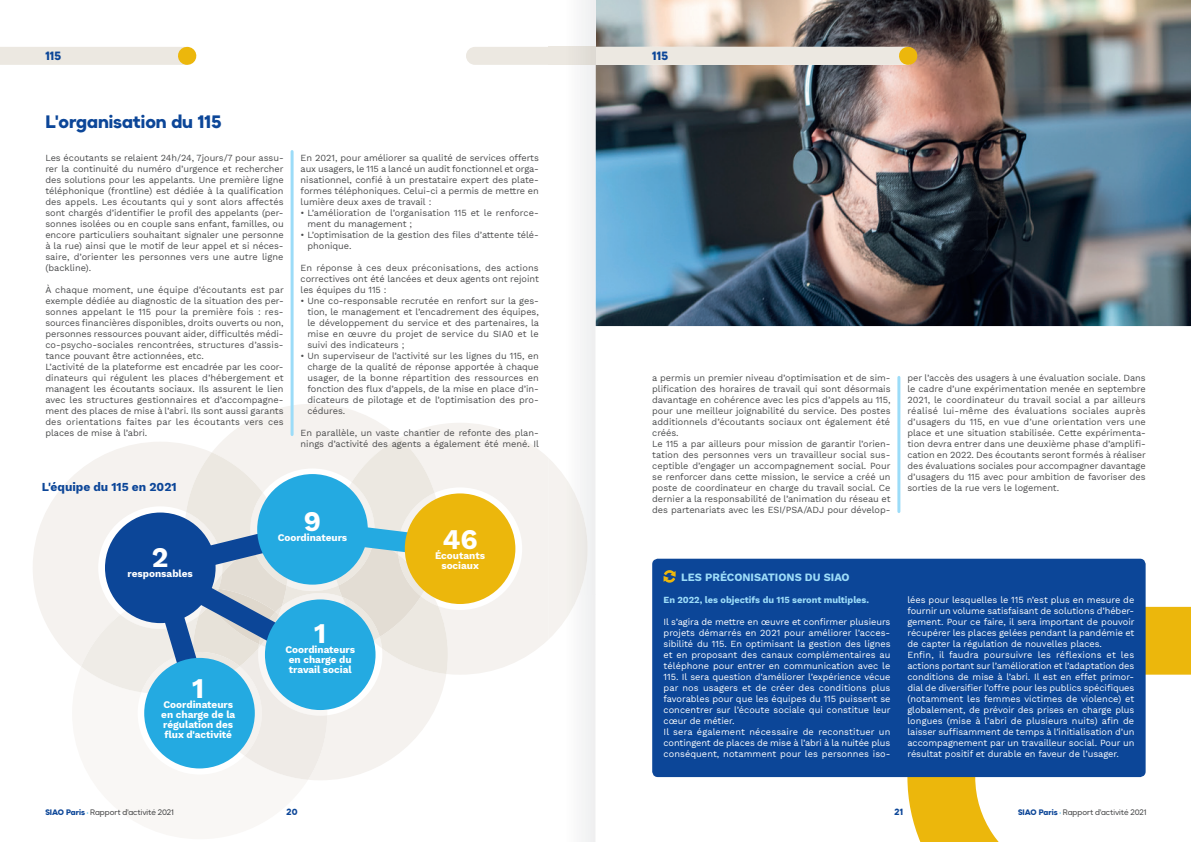
<style>
.page{position:relative;width:1191px;height:842px;background:#fff}
.page>*{position:absolute;margin:0;border:0;box-sizing:border-box;transform-origin:0 0}
.t1{font:700 28px "Work Sans";color:#fff}
.t2{font:900 18px "Okta Neue";letter-spacing:-.005em;color:#0c4698}
.t3{font:700 12px "Work Sans";letter-spacing:-.005em;color:#0c4698}
.t4{font:900 12px "Okta Neue";color:#0c4698}
.t5{font:700 11px "Work Sans";color:#9cdcf8}
.t6{font:700 10px/10px "Work Sans";letter-spacing:-.005em;color:#fff;text-align:center}
.t7{font:9.2px/11px "Work Sans";letter-spacing:-.005em;color:#4b4c4d;text-align:justify}
.t8{font:9.2px/11px "Work Sans";letter-spacing:-.005em;color:#fff}
.t9{font:700 9.2px "Work Sans";letter-spacing:-.005em;color:#9cdcf8}
.t10{font:900 9px "Okta Neue";color:#0c4698}
.t11{font:8px "Okta Neue";color:#4b4c4d}
.s1{font-weight:900;color:#0c4698}
.s2{color:#24aae1}
</style>
<div class="page">
<img style="left:595px;top:0;width:596px;height:326px">
<svg style="left:33px;top:470px;width:48px;height:188px;fill:#f5f2ef"></svg>
<svg style="left:72px;top:587px;width:9px;height:79px"></svg>
<svg style="left:440px;top:423px;width:109px;height:250px;fill:#f5f2ef"></svg>
<svg style="left:226px;top:404px;width:214px;height:34px;fill:#f5f2ef"></svg>
<svg style="left:907px;top:607px;width:284px;height:235px"></svg>
<div style="left:652px;top:559px;width:493px;height:218px;background:#0c4698;border-radius:6px"></div>
<svg style="left:81px;top:438px;width:401px;height:342px"></svg>
<div style="left:105px;top:512px;width:111px;height:111px;background:#0c4698;border-radius:50%"></div>
<div style="left:257px;top:474px;width:111px;height:111px;background:#24aae1;border-radius:50%"></div>
<div style="left:265px;top:599px;width:110px;height:111px;background:#24aae1;border-radius:50%"></div>
<div style="left:144px;top:658px;width:111px;height:110px;background:#24aae1;border-radius:50%"></div>
<div style="left:0;top:47px;width:186px;height:18px;background:#ece8e1"></div>
<svg style="left:187px;top:47px;width:1px;height:18px"></svg>
<div style="left:466px;top:47px;width:449px;height:18px;background:#ece8e1;border-radius:9px"></div>
<svg style="left:908px;top:47px;width:1px;height:18px"></svg>
<div style="left:405px;top:493px;width:110px;height:111px;background:#ecb70c;border-radius:50%"></div>
<hr style="left:897px;top:377px;width:3px;height:135px;background:#9cdcf8">
<hr style="left:290px;top:152px;width:3px;height:283px;background:#9cdcf8">
<svg style="left:663px;top:570px;width:12px;height:13px"></svg>
<img style="left:549px;top:458px;width:38px;height:181px">
<h3 class="t4" style="left:45px;top:46px;width:17px">115</h3>
<h3 class="t4" style="left:652px;top:46px;width:17px">115</h3>
<h2 class="t2" style="left:45px;top:107px;width:178px">L'organisation du 115</h2>
<p class="t7" style="left:45px;top:152px;width:240px">Les écoutants se relaient 24h/24, 7jours/7 pour assu&shy;rer la continuité du numéro d’urgence et rechercher des solutions pour les appelants. Une première ligne téléphonique (frontline) est dédiée à la qualification des appels. Les écoutants qui y sont alors affectés sont chargés d’identifier le profil des appelants (per&shy;sonnes isolées ou en couple sans enfant, familles, ou encore particuliers souhaitant signaler une personne à la rue) ainsi que le motif de leur appel et si néces&shy;saire, d’orienter les personnes vers une autre ligne (backline).</p>
<p class="t7" style="left:45px;top:284px;width:240px;text-align:left">À chaque moment, une équipe d’écoutants est par exemple dédiée au diagnostic de la situation des per&shy;sonnes appelant le 115 pour la première fois : res&shy;sources financières disponibles, droits ouverts ou non, personnes ressources pouvant aider, difficultés médi&shy;co-psycho-sociales rencontrées, structures d’assis&shy;tance pouvant être actionnées, etc.<br>L’activité de la plateforme est encadrée par les coor&shy;dinateurs qui régulent les places d’hébergement et managent les écoutants sociaux. Ils assurent le lien avec les structures gestionnaires et d’accompagne&shy;ment des places de mise à l’abri. Ils sont aussi garants des orientations faites par les écoutants vers ces places de mise à l’abri.</p>
<h3 class="t3" style="left:42px;top:478px;width:136px">L'équipe du 115 en 2021</h3>
<p class="t7" style="left:300px;top:152px;width:240px">En 2021, pour améliorer sa qualité de services offerts aux usagers, le 115 a lancé un audit fonctionnel et orga&shy;nisationnel, confié à un prestataire expert des plate&shy;formes téléphoniques. Celui-ci a permis de mettre en lumière deux axes de travail :</p>
<p class="t7" style="left:307px;top:207px;width:233px;text-indent:-7px">• L’amélioration de l’organisation 115 et le renforce&shy;ment du management ;</p>
<p class="t7" style="left:307px;top:229px;width:233px;text-indent:-7px">• L’optimisation de la gestion des files d’attente télé&shy;phonique.</p>
<p class="t7" style="left:300px;top:262px;width:240px">En réponse à ces deux préconisations, des actions correctives ont été lancées et deux agents ont rejoint les équipes du 115 :</p>
<p class="t7" style="left:307px;top:295px;width:233px;text-indent:-7px">• Une co-responsable recrutée en renfort sur la ges&shy;tion, le management et l’encadrement des équipes, le développement du service et des partenaires, la mise en œuvre du projet de service du SIA0 et le suivi des indicateurs ;</p>
<p class="t7" style="left:307px;top:350px;width:233px;text-indent:-7px">• Un superviseur de l’activité sur les lignes du 115, en charge de la qualité de réponse apportée à chaque usager, de la bonne répartition des ressources en fonction des flux d’appels, de la mise en place d’in&shy;dicateurs de pilotage et de l’optimisation des pro&shy;cédures.</p>
<p class="t7" style="left:300px;top:427px;width:240px">En parallèle, un vaste chantier de refonte des plan&shy;nings d’activité des agents a également été mené. Il</p>
<h1 class="t1" style="left:152px;top:536px;width:18px">2</h1>
<p class="t6" style="left:128px;top:568px;width:67px">responsables</p>
<h1 class="t1" style="left:192px;top:667px;width:14px">1</h1>
<p class="t6" style="left:161px;top:699px;width:76px">Coordinateurs en charge de la régulation des flux d'activité</p>
<h1 class="t1" style="left:304px;top:500px;width:19px">9</h1>
<p class="t6" style="left:278px;top:532px;width:71px">Coordinateurs</p>
<h1 class="t1" style="left:314px;top:613px;width:14px">1</h1>
<p class="t6" style="left:285px;top:645px;width:71px">Coordinateurs en charge du travail social</p>
<h1 class="t1" style="left:442px;top:519px;width:37px">46</h1>
<p class="t6" style="left:435px;top:551px;width:51px">Écoutants sociaux</p>
<p class="t7" style="left:652px;top:372px;width:240px;text-align:left">a permis un premier niveau d’optimisation et de sim&shy;plification des horaires de travail qui sont désormais davantage en cohérence avec les pics d’appels au 115, pour une meilleur joignabilité du service. Des postes additionnels d’écoutants sociaux ont également été créés.<br>Le 115 a par ailleurs pour mission de garantir l’orien&shy;tation des personnes vers un travailleur social sus&shy;ceptible d’engager un accompagnement social. Pour se renforcer dans cette mission, le service a créé un poste de coordinateur en charge du travail social. Ce dernier a la responsabilité de l’animation du réseau et des partenariats avec les ESI/PSA/ADJ pour dévelop-</p>
<p class="t7" style="left:907px;top:372px;width:240px">per l’accès des usagers à une évaluation sociale. Dans le cadre d’une expérimentation menée en septembre 2021, le coordinateur du travail social a par ailleurs réalisé lui-même des évaluations sociales auprès d’usagers du 115, en vue d’une orientation vers une place et une situation stabilisée. Cette expérimenta&shy;tion devra entrer dans une deuxième phase d’amplifi&shy;cation en 2022. Des écoutants seront formés à réaliser des évaluations sociales pour accompagner davantage d’usagers du 115 avec pour ambition de favoriser des sorties de la rue vers le logement.</p>
<p class="t5" style="left:681px;top:569px;width:170px">LES PRÉCONISATIONS DU SIAO</p>
<p class="t9" style="left:663px;top:593px;width:207px">En 2022, les objectifs du 115 seront multiples.</p>
<p class="t8" style="left:663px;top:616px;width:229px">Il s’agira de mettre en œuvre et confirmer plusieurs projets démarrés en 2021 pour améliorer l’acces&shy;sibilité du 115. En optimisant la gestion des lignes et en proposant des canaux complémentaires au téléphone pour entrer en communication avec le 115. Il sera question d’améliorer l’expérience vécue par nos usagers et de créer des conditions plus favorables pour que les équipes du 115 puissent se concentrer sur l’écoute sociale qui constitue leur cœur de métier.<br>Il sera également nécessaire de reconstituer un contingent de places de mise à l’abri à la nuitée plus conséquent, notamment pour les personnes iso-</p>
<p class="t8" style="left:907px;top:594px;width:229px">lées pour lesquelles le 115 n’est plus en mesure de fournir un volume satisfaisant de solutions d’héber&shy;gement. Pour ce faire, il sera important de pouvoir récupérer les places gelées pendant la pandémie et de capter la régulation de nouvelles places.<br>Enfin, il faudra poursuivre les réflexions et les actions portant sur l’amélioration et l’adaptation des conditions de mise à l’abri. Il est en effet primor&shy;dial de diversifier l’offre pour les publics spécifiques (notamment les femmes victimes de violence) et globalement, de prévoir des prises en charge plus longues (mise à l’abri de plusieurs nuits) afin de laisser suffisamment de temps à l’initialisation d’un accompagnement par un travailleur social. Pour un résultat positif et durable en faveur de l’usager.</p>
<p class="t11" style="left:45px;top:806px;width:130px"><span class="s1">SIAO Paris</span> <span class="s2">•</span> Rapport d'activité 2021</p>
<p class="t10" style="left:286px;top:805px;width:12px">20</p>
<p class="t10" style="left:894px;top:805px;width:10px">21</p>
<p class="t11" style="left:1018px;top:806px;width:130px"><span class="s1">SIAO Paris</span> <span class="s2">•</span> Rapport d'activité 2021</p>
</div>
